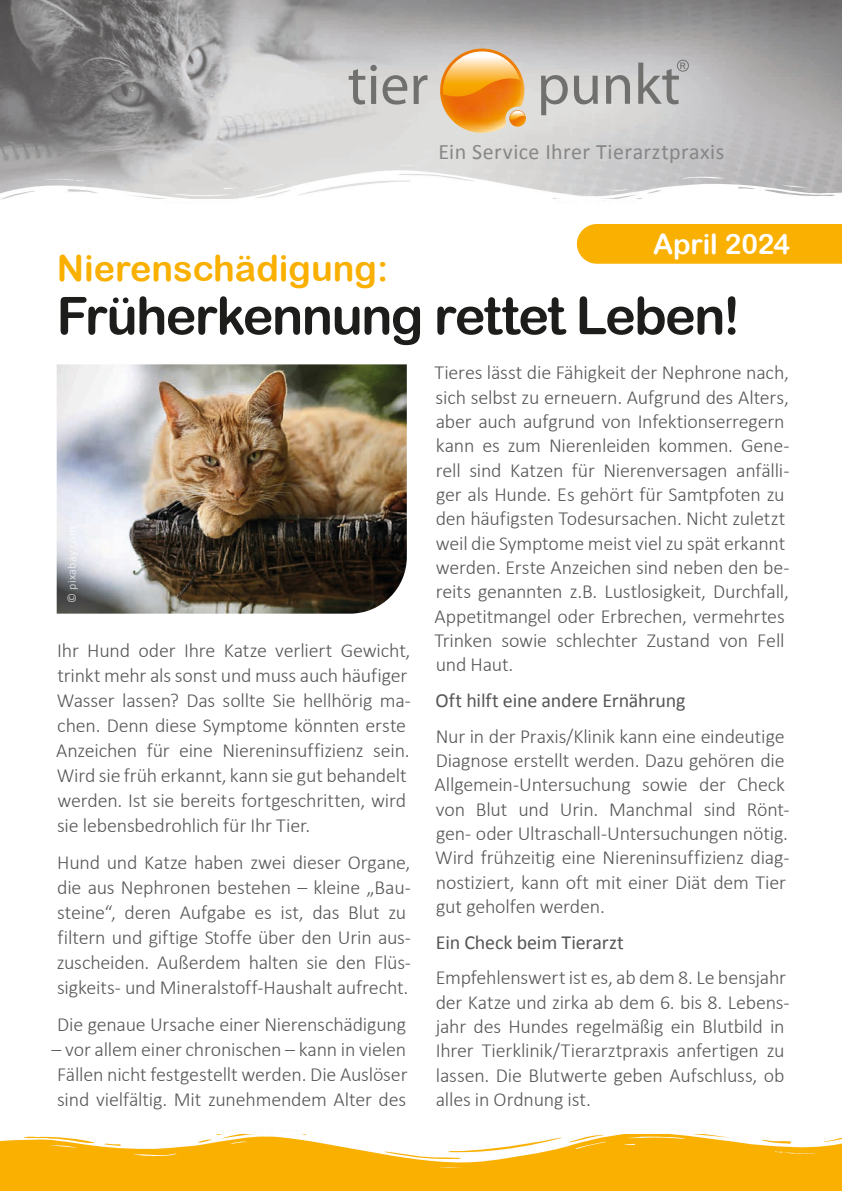
<style>
.page{position:relative;width:842px;height:1191px;background:#fff}
.page>*{position:absolute;margin:0;border:0;box-sizing:border-box;transform-origin:0 0}
.t1{font:52px "Arial Rounded MT Bold";letter-spacing:-.035em;color:#1d1d1b}
.t2{font:36px "Arial Rounded MT Bold";color:#f9b000}
.t3{font:28px "Arial Rounded MT Bold";letter-spacing:-.005em;color:#fff}
.t4{font:22px "Calibri";letter-spacing:.02em;color:#878787}
.t5{font:300 20px/24.4px "Calibri";letter-spacing:-.01em;color:#575756}
.t6{font:20px "Calibri";letter-spacing:-.005em;color:#575756}
.t7{font:12px "Calibri";letter-spacing:.02em;color:#fff}
</style>
<div class="page">
<img style="left:0;top:0;width:842px;height:165px">
<img style="left:0;top:165px;width:842px;height:36px">
<img style="left:440px;top:91px;width:67px;height:42px">
<svg style="left:443px;top:51px;width:77px;height:48px"></svg>
<img style="left:509px;top:110px;width:17px;height:17px;border-radius:8px">
<svg style="left:510px;top:111px;width:15px;height:9px"></svg>
<svg style="left:349px;top:65px;width:28px;height:40px"></svg>
<svg style="left:383px;top:75px;width:24px;height:30px"></svg>
<svg style="left:413px;top:75px;width:14px;height:29px"></svg>
<svg style="left:541px;top:75px;width:27px;height:40px"></svg>
<svg style="left:574px;top:76px;width:24px;height:28px"></svg>
<svg style="left:606px;top:75px;width:24px;height:29px"></svg>
<svg style="left:638px;top:60px;width:51px;height:44px"></svg>
<div style="left:0;top:1134px;width:842px;height:57px;background:#f9b000"></div>
<img style="left:0;top:1134px;width:842px;height:34px">
<img style="left:57px;top:364px;width:350px;height:249px">
<div style="left:577px;top:224px;width:265px;height:40px;background:#f9b000"></div>
<h2 class="t2" style="left:57px;top:247px;width:333px">Nierenschädigung:</h2>
<p class="t4" style="left:438px;top:136px;width:287px">Ein Service Ihrer Tierarztpraxis</p>
<h3 class="t3" style="left:653px;top:227px;width:139px">April 2024</h3>
<h1 class="t1" style="left:57px;top:285px;width:685px">Früherkennung rettet Leben!</h1>
<p class="t7" style="left:64px;top:602px;width:78px;rotate:-90deg">© pixabay.com</p>
<p class="t5" style="left:56px;top:637px;width:356px;line-height:25px">Ihr Hund oder Ihre Katze verliert Gewicht, trinkt mehr als sonst und muss auch häufiger Wasser lassen? Das sollte Sie hellhörig ma&shy;chen. Denn diese Symptome könnten erste Anzeichen für eine Niereninsuffizienz sein.<br>Wird sie früh erkannt, kann sie gut behandelt werden. Ist sie bereits fortgeschritten, wird sie lebensbedrohlich für Ihr Tier.</p>
<p class="t5" style="left:57px;top:849px;width:356px;line-height:25px">Hund und Katze haben zwei dieser Organe, die aus Nephronen bestehen – kleine „Bau&shy;steine“, deren Aufgabe es ist, das Blut zu filtern und giftige Stoffe über den Urin aus&shy;zuscheiden. Außerdem halten sie den Flüs&shy;sigkeits- und Mineralstoff-Haushalt aufrecht.</p>
<p class="t5" style="left:57px;top:1011px;width:350px">Die genaue Ursache einer Nierenschädigung</p>
<p class="t5" style="left:52px;top:1036px;width:357px;line-height:25px;text-align:justify">– vor allem einer chronischen – kann in vielen Fällen nicht festgestellt werden. Die Auslöser sind vielfältig. Mit zunehmendem Alter des</p>
<p class="t5" style="left:434px;top:360px;width:356px">Tieres lässt die Fähigkeit der Nephrone nach, sich selbst zu erneuern. Aufgrund des Alters, aber auch aufgrund von Infektionserregern kann es zum Nierenleiden kommen. Gene&shy;rell sind Katzen für Nierenversagen anfälli&shy;ger als Hunde. Es gehört für Samtpfoten zu den häufigsten Todesursachen. Nicht zuletzt weil die Symptome meist viel zu spät erkannt werden. Erste Anzeichen sind neben den be&shy;reits genannten z.B. Lustlosigkeit, Durchfall, Appetitmangel oder Erbrechen, vermehrtes Trinken sowie schlechter Zustand von Fell und Haut.</p>
<p class="t6" style="left:435px;top:686px;width:252px">Oft hilft eine andere Ernährung</p>
<p class="t5" style="left:435px;top:723px;width:356px">Nur in der Praxis/Klinik kann eine eindeutige Diagnose erstellt werden. Dazu gehören die Allgemein-Untersuchung sowie der Check von Blut und Urin. Manchmal sind Rönt&shy;gen- oder Ultraschall-Untersuchungen nötig.<br>Wird frühzeitig eine Niereninsuffizienz diag&shy;nostiziert, kann oft mit einer Diät dem Tier gut geholfen werden.</p>
<p class="t6" style="left:436px;top:928px;width:189px">Ein Check beim Tierarzt</p>
<p class="t5" style="left:436px;top:965px;width:355px">Empfehlenswert ist es, ab dem 8. Le bensjahr der Katze und zirka ab dem 6. bis 8. Lebens&shy;jahr des Hundes regelmäßig ein Blutbild in Ihrer Tierklinik/Tierarztpraxis anfertigen zu lassen. Die Blutwerte geben Aufschluss, ob alles in Ordnung ist.</p>
</div>
